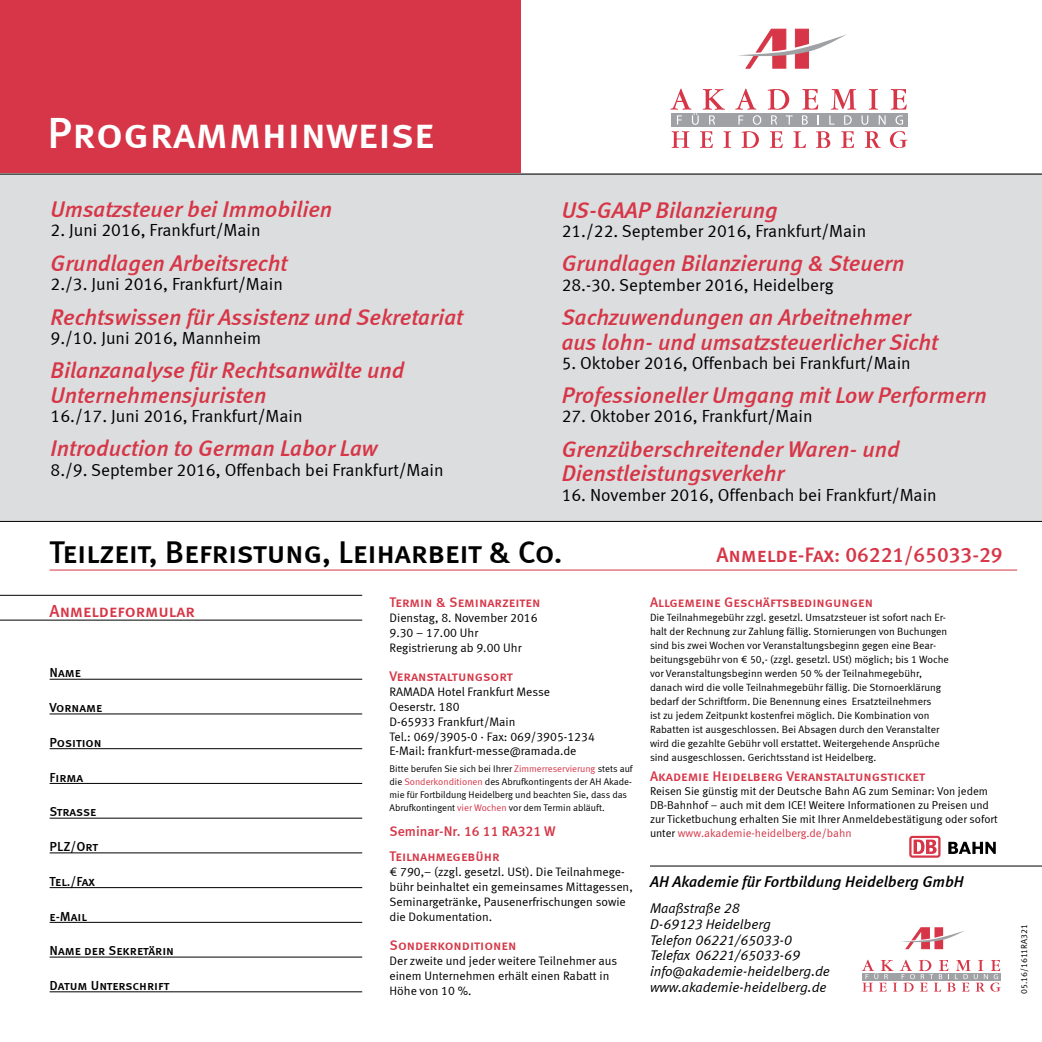
<style>
.page{position:relative;width:1042px;height:1042px;background:#fff}
.page>*{position:absolute;margin:0;border:0;box-sizing:border-box;transform-origin:0 0}
.t1{font:43.75px "Meta Medium LF Caps";letter-spacing:-.005em;color:#fff}
.t2{font:31.5px "Meta Medium LF Caps";letter-spacing:-.01em;color:#000}
.t3{font:italic 22.75px/24.5px "Meta Medium LF";color:#d63647}
.t4{font:21px "Meta Medium LF Caps";color:#d63647}
.t5{font:17.5px "Meta Normal LF";color:#000}
.t6{font:17.5px "Meta Medium LF Caps";color:#d63647}
.t7{font:italic 15.75px "Meta Medium LF";color:#000}
.t8{font:14px "Meta Medium LF Caps";color:#d63647}
.t9{font:italic 14px/15.8px "Meta Normal LF";color:#000}
.t10{font:14px "Meta Medium LF";color:#d63647}
.t11{font:13.12px "Meta Medium LF Caps";color:#000}
.t12{font:12.25px/14.9px "Meta Normal LF";color:#000}
.t13{font:11.38px/14px "Meta Normal LF";color:#000}
.t14{font:10.5px/14px "Meta Normal LF";color:#000}
.t15{font:9.62px/13.1px "Meta Normal LF";color:#000}
.t16{font:8.75px "Meta Normal LF";color:#000}
.s1{color:#d63647}
</style>
<div class="page">
<div style="left:0;top:0;width:521px;height:174px;background:#d63647"></div>
<div style="left:0;top:174px;width:1042px;height:347px;background:#dcddde"></div>
<svg style="left:738px;top:29px;width:108px;height:39px"></svg>
<svg style="left:671px;top:131px;width:18px;height:17px"></svg>
<svg style="left:700px;top:131px;width:13px;height:17px"></svg>
<svg style="left:723px;top:131px;width:8px;height:17px"></svg>
<svg style="left:741px;top:131px;width:18px;height:17px"></svg>
<svg style="left:770px;top:131px;width:13px;height:17px"></svg>
<svg style="left:793px;top:131px;width:13px;height:17px"></svg>
<svg style="left:816px;top:131px;width:14px;height:17px"></svg>
<svg style="left:841px;top:131px;width:13px;height:17px"></svg>
<svg style="left:865px;top:131px;width:16px;height:17px"></svg>
<svg style="left:890px;top:131px;width:17px;height:17px"></svg>
<div style="left:672px;top:113px;width:236px;height:14px;background:#9fa1a4"></div>
<svg style="left:670px;top:89px;width:55px;height:36px"></svg>
<svg style="left:735px;top:89px;width:26px;height:36px"></svg>
<svg style="left:767px;top:89px;width:25px;height:36px"></svg>
<svg style="left:802px;top:89px;width:17px;height:36px"></svg>
<svg style="left:829px;top:89px;width:56px;height:36px"></svg>
<svg style="left:891px;top:89px;width:16px;height:36px"></svg>
<hr style="left:0;top:521px;width:1042px;height:1px;background:#000">
<hr style="left:0;top:174px;width:1042px;height:1px;background:#000">
<hr style="left:50px;top:569px;width:967px;height:1px;background:#d63647">
<hr style="left:0;top:595px;width:362px;height:1px;background:#000">
<hr style="left:0;top:620px;width:362px;height:1px;background:#000">
<hr style="left:50px;top:679px;width:312px;height:1px;background:#000">
<hr style="left:50px;top:713px;width:312px;height:1px;background:#000">
<hr style="left:50px;top:748px;width:312px;height:1px;background:#000">
<hr style="left:50px;top:783px;width:312px;height:1px;background:#000">
<hr style="left:50px;top:818px;width:312px;height:1px;background:#000">
<hr style="left:50px;top:852px;width:312px;height:1px;background:#000">
<hr style="left:50px;top:887px;width:312px;height:1px;background:#000">
<hr style="left:50px;top:922px;width:312px;height:1px;background:#000">
<hr style="left:50px;top:956px;width:312px;height:1px;background:#000">
<hr style="left:50px;top:991px;width:312px;height:1px;background:#000">
<hr style="left:650px;top:865px;width:392px;height:1px;background:#000">
<svg style="left:902px;top:927px;width:63px;height:22px"></svg>
<svg style="left:861px;top:959px;width:140px;height:32px"></svg>
<svg style="left:909px;top:836px;width:31px;height:21px"></svg>
<svg style="left:911px;top:838px;width:27px;height:17px"></svg>
<svg style="left:913px;top:839px;width:23px;height:15px"></svg>
<svg style="left:948px;top:842px;width:48px;height:12px"></svg>
<h1 class="t1" style="left:47px;top:107px;width:389px">Programmhinweise</h1>
<h3 class="t3" style="left:51px;top:197px;width:283px">Umsatzsteuer bei Immobilien</h3>
<h3 class="t5" style="left:51px;top:220px;width:211px">2. Juni 2016, Frankfurt/Main</h3>
<h3 class="t3" style="left:51px;top:250px;width:238px">Grundlagen Arbeitsrecht</h3>
<h3 class="t5" style="left:51px;top:274px;width:234px">2./3. Juni 2016, Frankfurt/Main</h3>
<h3 class="t3" style="left:51px;top:304px;width:414px">Rechtswissen für Assistenz und Sekretariat</h3>
<h3 class="t5" style="left:51px;top:328px;width:212px">9./10. Juni 2016, Mannheim</h3>
<h3 class="t3" style="left:51px;top:358px;width:355px">Bilanzanalyse für Rechtsanwälte und<br>Unternehmensjuristen</h3>
<h3 class="t5" style="left:51px;top:406px;width:253px">16./17. Juni 2016, Frankfurt/Main</h3>
<h3 class="t3" style="left:51px;top:436px;width:328px">Introduction to German Labor Law</h3>
<h3 class="t5" style="left:51px;top:459px;width:394px">8./9. September 2016, Offenbach bei Frankfurt/Main</h3>
<h3 class="t3" style="left:562px;top:197px;width:217px">US-GAAP Bilanzierung</h3>
<h3 class="t5" style="left:562px;top:221px;width:306px">21./22. September 2016, Frankfurt/Main</h3>
<h3 class="t3" style="left:562px;top:251px;width:344px">Grundlagen Bilanzierung &amp; Steuern</h3>
<h3 class="t5" style="left:562px;top:274px;width:273px">28.-30. September 2016, Heidelberg</h3>
<h3 class="t3" style="left:562px;top:304px;width:378px">Sachzuwendungen an Arbeitnehmer aus lohn- und umsatzsteuerlicher Sicht</h3>
<h3 class="t5" style="left:562px;top:352px;width:351px">5. Oktober 2016, Offenbach bei Frankfurt/Main</h3>
<h3 class="t3" style="left:562px;top:383px;width:427px">Professioneller Umgang mit Low Performern</h3>
<h3 class="t5" style="left:562px;top:406px;width:252px">27. Oktober 2016, Frankfurt/Main</h3>
<h3 class="t3" style="left:562px;top:436px;width:339px">Grenzüberschreitender Waren- und<br>Dienstleistungsverkehr</h3>
<h3 class="t5" style="left:562px;top:484px;width:377px">16. November 2016, Offenbach bei Frankfurt/Main</h3>
<h2 class="t2" style="left:50px;top:533px;width:514px">Teilzeit, Befristung, Leiharbeit &amp; Co.</h2>
<h3 class="t6" style="left:50px;top:600px;width:147px">Anmeldeformular</h3>
<h3 class="t8" style="left:389px;top:594px;width:152px">Termin &amp; Seminarzeiten</h3>
<p class="t12" style="left:389px;top:610px;width:150px">Dienstag, 8. November 2016<br>9.30 – 17.00 Uhr<br>Registrierung ab 9.00 Uhr</p>
<h3 class="t8" style="left:389px;top:668px;width:125px">Veranstaltungsort</h3>
<p class="t12" style="left:389px;top:684px;width:207px">RAMADA Hotel Frankfurt Messe<br>Oeserstr. 180<br>D-65933 Frankfurt/Main<br>Tel.: 069/3905-0 · Fax: 069/3905-1234<br>E-Mail: frankfurt-messe@ramada.de</p>
<p class="t15" style="left:389px;top:762px;width:245px">Bitte berufen Sie sich bei Ihrer <span class="s1">Zimmerreservierung</span> stets auf die <span class="s1">Sonderkonditionen</span> des Abrufkontingents der AH Akade&shy;mie für Fortbildung Heidelberg und beachten Sie, dass das Abrufkontingent <span class="s1">vier Wochen</span> vor dem Termin abläuft.</p>
<h3 class="t10" style="left:389px;top:823px;width:168px">Seminar-Nr. 16 11 RA321 W</h3>
<h3 class="t8" style="left:389px;top:848px;width:112px">Teilnahmegebühr</h3>
<p class="t12" style="left:389px;top:864px;width:245px">€ 790,– (zzgl. gesetzl. USt). Die Teilnahmege&shy;bühr beinhaltet ein gemeinsames Mittagessen, Seminargetränke, Pausenerfrischungen sowie die Dokumentation.</p>
<h3 class="t8" style="left:389px;top:937px;width:128px">Sonderkonditionen</h3>
<p class="t12" style="left:389px;top:953px;width:229px">Der zweite und jeder weitere Teilnehmer aus einem Unternehmen erhält einen Rabatt in<br>Höhe von 10 %.</p>
<p class="t11" style="left:50px;top:665px;width:33px">Name</p>
<p class="t11" style="left:50px;top:700px;width:54px">Vorname</p>
<p class="t11" style="left:50px;top:735px;width:54px">Position</p>
<p class="t11" style="left:50px;top:769px;width:35px">Firma</p>
<p class="t11" style="left:50px;top:804px;width:48px">Strasse</p>
<p class="t11" style="left:50px;top:839px;width:50px">PLZ/Ort</p>
<p class="t11" style="left:50px;top:873px;width:47px">Tel./Fax</p>
<p class="t11" style="left:50px;top:908px;width:39px">e-Mail</p>
<p class="t11" style="left:50px;top:943px;width:126px">Name der Sekretärin</p>
<p class="t11" style="left:50px;top:978px;width:121px">Datum Unterschrift</p>
<h3 class="t4" style="left:716px;top:542px;width:288px">Anmelde-Fax: 06221/65033-29</h3>
<h3 class="t8" style="left:650px;top:594px;width:225px">Allgemeine Geschäftsbedingungen</h3>
<p class="t14" style="left:650px;top:610px;width:300px">Die Teilnahmegebühr zzgl. gesetzl. Umsatzsteuer ist sofort nach Er&shy;halt der Rechnung zur Zahlung fällig. Stornierungen von Buchungen sind bis zwei Wochen vor Veranstaltungsbeginn gegen eine Bear&shy;beitungsgebühr von € 50,- (zzgl. gesetzl. USt) möglich; bis 1 Woche vor Veranstaltungsbeginn werden 50 % der Teilnahmegebühr, danach wird die volle Teilnahmegebühr fällig. Die Stornoerklärung bedarf der Schriftform. Die Benennung eines Ersatzteilnehmers<br>ist zu jedem Zeitpunkt kostenfrei möglich. Die Kombination von Rabatten ist ausgeschlossen. Bei Absagen durch den Veranstalter wird die gezahlte Gebühr voll erstattet. Weitergehende Ansprüche sind ausgeschlossen. Gerichtsstand ist Heidelberg.</p>
<h3 class="t8" style="left:650px;top:768px;width:277px">Akademie Heidelberg Veranstaltungsticket</h3>
<p class="t13" style="left:650px;top:784px;width:349px">Reisen Sie günstig mit der Deutsche Bahn AG zum Seminar: Von jedem DB-Bahnhof − auch mit dem ICE! Weitere Informationen zu Preisen und zur Ticketbuchung erhalten Sie mit Ihrer Anmeldebestätigung oder sofort unter <span class="s1">www.akademie-heidelberg.de/bahn</span></p>
<h3 class="t7" style="left:650px;top:872px;width:315px">AH Akademie für Fortbildung Heidelberg GmbH</h3>
<h3 class="t9" style="left:650px;top:900px;width:181px">Maaßstraße 28<br>D-69123 Heidelberg<br>Telefon 06221/65033-0<br>Telefax 06221/65033-69 info@akademie-heidelberg.de www.akademie-heidelberg.de</h3>
<p class="t16" style="left:1019px;top:994px;width:71px;rotate:-90deg">05.16/1611RA321</p>
</div>
